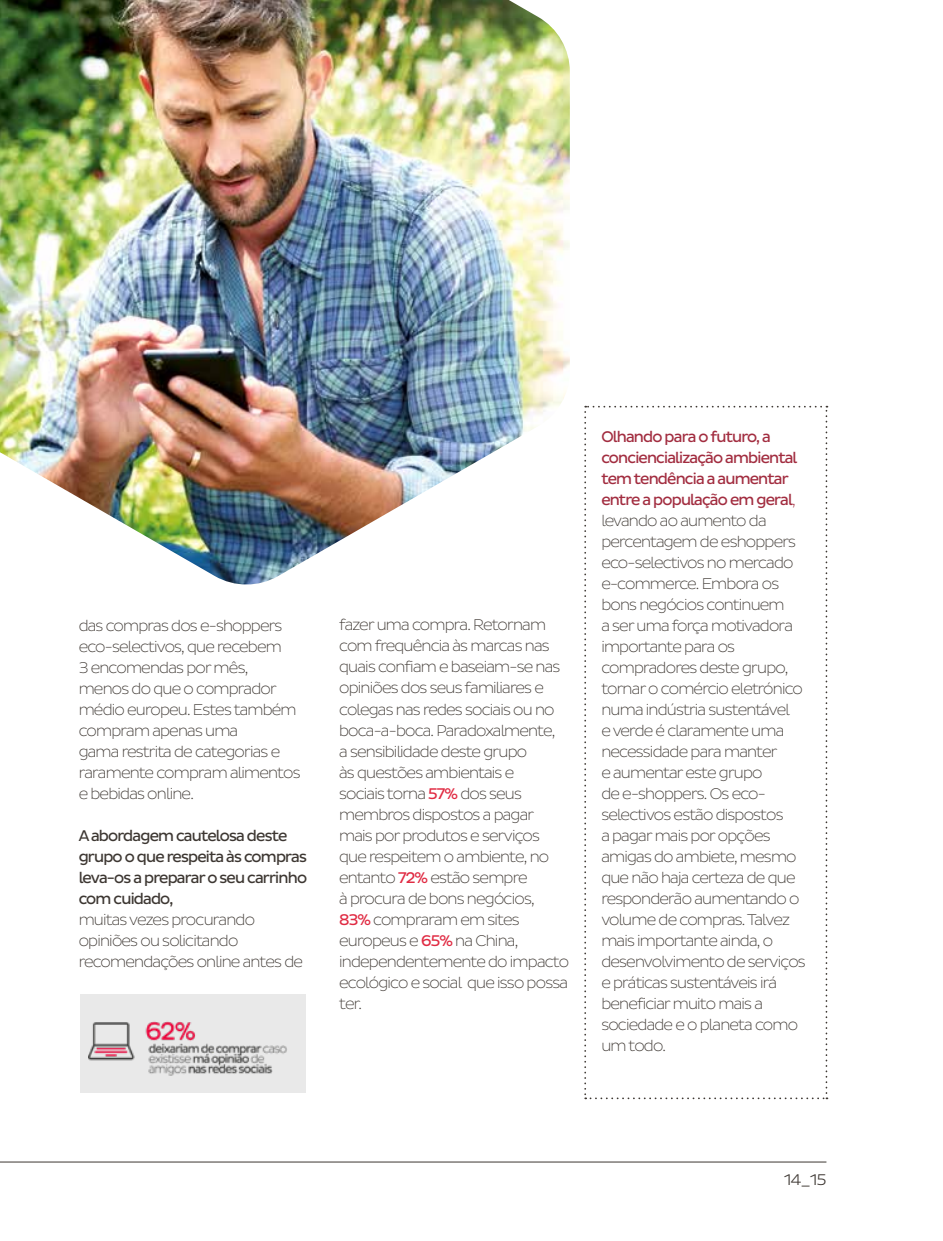
<style>
.page{position:relative;width:943px;height:1241px;background:#fff}
.page>*{position:absolute;margin:0;border:0;box-sizing:border-box;transform-origin:0 0}
.t1{font:300 15.75px/21px "Pluto Sans DPD Extra";letter-spacing:-.05em;color:#3d3732}
.t2{font:15.75px/21px "Pluto Sans DPD Regular";letter-spacing:-.05em;color:#a22d40}
.t3{font:15.75px/21px "Pluto Sans DPD Regular";letter-spacing:-.05em;color:#3d3732}
.t4{font:15.75px "Pluto Sans DPD Light";color:#3d3732}
.s1{font-family:"Pluto Sans DPD Regular";font-weight:400;color:#e02b43}
.s2{font-family:"Pluto Sans DPD Extra";font-weight:300}
</style>
<div class="page">
<svg style="left:584px;top:406px;width:243px;height:692px"></svg>
<img style="left:0;top:0;width:570px;height:585px">
<hr style="left:0;top:1161px;width:826px;height:1px;background:#3d3732">
<div style="left:80px;top:993px;width:226px;height:98px;background:#e9e9e9"></div>
<img style="left:88px;top:1021px;width:199px;height:55px">
<p class="t1" style="left:79px;top:614px;width:223px">das compras dos e-shoppers eco-selectivos, que recebem<br>3 encomendas por mês, menos do que o comprador médio europeu. Estes também compram apenas uma<br>gama restrita de categorias e raramente compram alimentos e bebidas online.</p>
<p class="t3" style="left:79px;top:824px;width:230px">A abordagem cautelosa deste grupo o que respeita às compras leva-os a preparar o seu carrinho com cuidado,</p>
<p class="t1" style="left:79px;top:908px;width:226px">muitas vezes procurando opiniões ou solicitando recomendações online antes de</p>
<p class="t1" style="left:339px;top:614px;width:231px">fazer uma compra. Retornam com frequência às marcas nas quais confiam e baseiam-se nas opiniões dos seus familiares e colegas nas redes sociais ou no boca-a-boca. Paradoxalmente,<br>a sensibilidade deste grupo<br>às questões ambientais e<br>sociais torna <span class="s1">57%</span> dos seus membros dispostos a pagar mais por produtos e serviços que respeitem o ambiente, no entanto <span class="s1">72%</span> estão sempre<br>à procura de bons negócios,<br><span class="s1">83%</span> compraram em sites europeus e <span class="s1">65%</span> na China, independentemente do impacto ecológico e social que isso possa ter.</p>
<p class="t2" style="left:601px;top:426px;width:197px">Olhando para o futuro, a conciencialização ambiental tem tendência a aumentar entre a população em geral<span class="s2">,</span></p>
<p class="t1" style="left:601px;top:509px;width:206px">levando ao aumento da percentagem de eshoppers eco-selectivos no mercado e-commerce. Embora os bons negócios continuem<br>a ser uma força motivadora importante para os compradores deste grupo, tornar o comércio eletrónico numa indústria sustentável<br>e verde é claramente uma necessidade para manter<br>e aumentar este grupo<br>de e-shoppers. Os eco&shy;selectivos estão dispostos<br>a pagar mais por opções amigas do ambiete, mesmo que não haja certeza de que responderão aumentando o volume de compras. Talvez mais importante ainda, o desenvolvimento de serviços e práticas sustentáveis irá beneficiar muito mais a sociedade e o planeta como um todo.</p>
<p class="t4" style="left:784px;top:1170px;width:44px">14_15</p>
</div>
